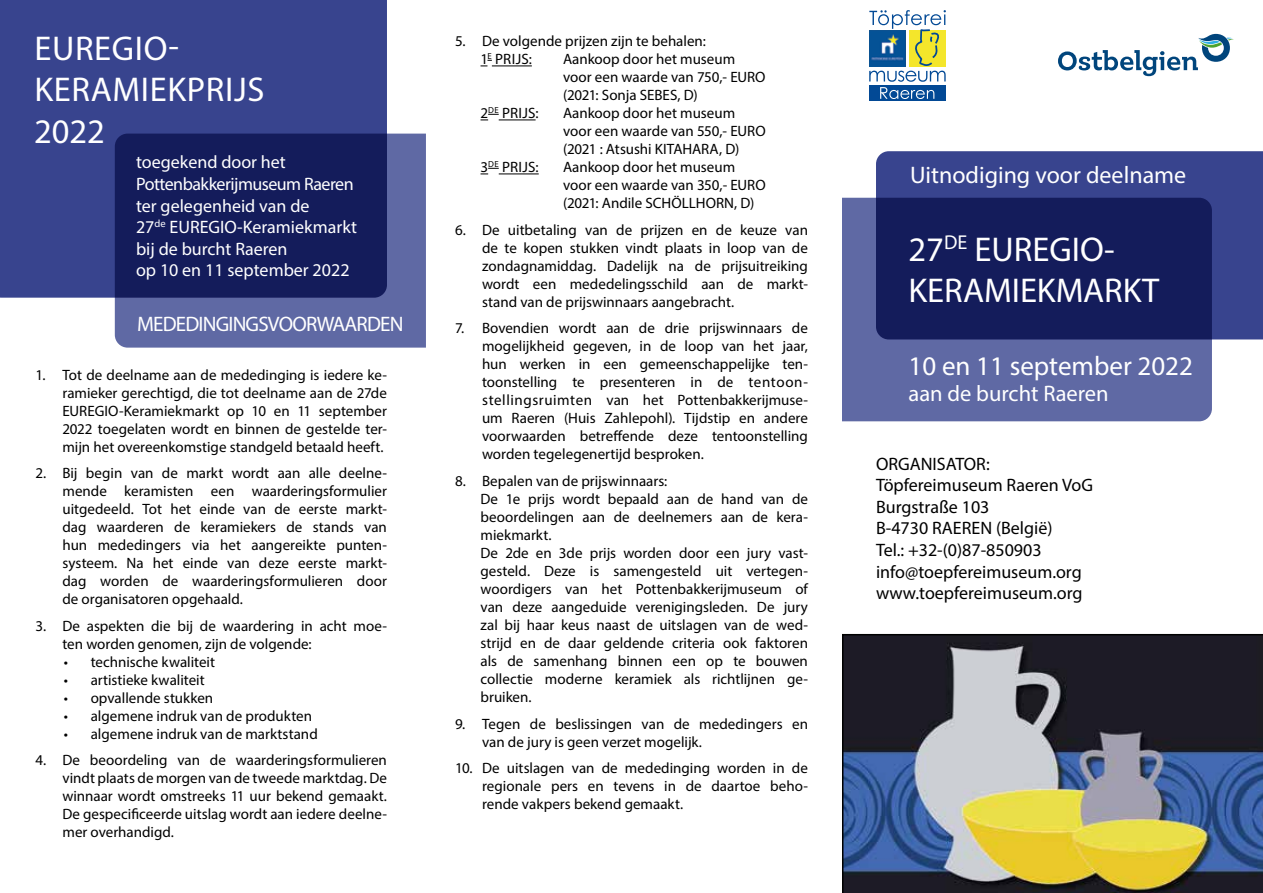
<style>
.page{position:relative;width:1263px;height:893px;background:#fff}
.page>*{position:absolute;margin:0;border:0;box-sizing:border-box;transform-origin:0 0}
.t1{font:34.5px/41.4px "Myriad Pro";letter-spacing:.005em;color:#fff}
.t2{font:27px "Myriad Pro";color:#fff}
.t3{font:24px "Myriad Pro";color:#fff}
.t4{font:22.5px "Myriad Pro";color:#fff}
.t5{font:21px "Myriad Pro";letter-spacing:-.04em;color:#fff}
.t6{font:18px/21.6px "Myriad Pro";color:#000}
.t7{font:18px/21.6px "Myriad Pro";color:#fff}
.t8{font:15px/18px "Myriad Pro";color:#000}
</style>
<div class="page">
<svg style="left:480px;top:60px;width:12px;height:7px"></svg>
<hr style="left:492px;top:66px;width:40px;height:1px;background:#000">
<svg style="left:480px;top:114px;width:19px;height:7px"></svg>
<hr style="left:499px;top:120px;width:37px;height:1px;background:#000">
<svg style="left:480px;top:168px;width:19px;height:7px"></svg>
<hr style="left:499px;top:174px;width:40px;height:1px;background:#000">
<svg style="left:1058px;top:34px;width:176px;height:42px"></svg>
<div style="left:869px;top:85px;width:77px;height:16px;background:#024995"></div>
<svg style="left:869px;top:10px;width:77px;height:89px"></svg>
<img style="left:869px;top:31px;width:36px;height:36px">
<div style="left:0;top:0;width:387px;height:298px;background:#38448e"></div>
<div style="left:876px;top:151px;width:387px;height:188px;background:#38448e"></div>
<svg style="left:115px;top:134px;width:311px;height:214px;background:#2d3573"></svg>
<svg style="left:842px;top:198px;width:370px;height:223px;background:#343d7a"></svg>
<svg style="left:842px;top:634px;width:421px;height:259px;background:#646864"></svg>
<p class="t8" style="left:480px;top:32px;width:227px;text-indent:-26px">5. De volgende prijzen zijn te behalen:<br>1<sup>E</sup> PRIJS:</p>
<h1 class="t1" style="left:34px;top:27px;width:232px">EUREGIO-<br>KERAMIEKPRIJS<br>2022</h1>
<p class="t7" style="left:136px;top:151px;width:222px">toegekend door het<br>Pottenbakkerijmuseum Raeren ter gelegenheid van de<br>27<sup>de</sup> EUREGIO-Keramiekmarkt bij de burcht Raeren<br>op 10 en 11 september 2022</p>
<h3 class="t3" style="left:910px;top:161px;width:278px">Uitnodiging voor deelname</h3>
<p class="t8" style="left:563px;top:50px;width:204px">Aankoop door het museum voor een waarde van 750,- EURO (2021: Sonja SEBES, D)</p>
<p class="t8" style="left:480px;top:104px;width:60px">2<sup>DE</sup> PRIJS:</p>
<p class="t8" style="left:563px;top:104px;width:204px">Aankoop door het museum voor een waarde van 550,- EURO (2021 : Atsushi KITAHARA, D)</p>
<p class="t8" style="left:480px;top:158px;width:60px">3<sup>DE</sup> PRIJS:</p>
<p class="t8" style="left:563px;top:158px;width:204px">Aankoop door het museum voor een waarde van 350,- EURO (2021: Andile SCHÖLLHORN, D)</p>
<p class="t8" style="left:482px;top:221px;width:327px;text-align:justify;text-indent:-27px">6. De uitbetaling van de prijzen en de keuze van de te kopen stukken vindt plaats in loop van de zondagnamiddag. Dadelijk na de prijsuitreiking wordt een mededelingsschild aan de markt&shy;stand van de prijswinnaars aangebracht.</p>
<p class="t8" style="left:482px;top:319px;width:327px;text-align:justify;text-indent:-27px">7. Bovendien wordt aan de drie prijswinnaars de mogelijkheid gegeven, in de loop van het jaar, hun werken in een gemeenschappelijke ten&shy;toonstelling te presenteren in de tentoon&shy;stellingsruimten van het Pottenbakkerijmuse&shy;um Raeren (Huis Zahlepohl). Tijdstip en andere voorwaarden betreffende deze tentoonstelling worden tegelegenertijd besproken.</p>
<p class="t8" style="left:480px;top:472px;width:329px;text-indent:-26px">8. Bepalen van de prijswinnaars:<br>De 1e prijs wordt bepaald aan de hand van de beoordelingen aan de deelnemers aan de kera&shy;miekmarkt.<br>De 2de en 3de prijs worden door een jury vast&shy;gesteld. Deze is samengesteld uit vertegen&shy;woordigers van het Pottenbakkerijmuseum of van deze aangeduide verenigingsleden. De jury zal bij haar keus naast de uitslagen van de wed&shy;strijd en de daar geldende criteria ook faktoren als de samenhang binnen een op te bouwen collectie moderne keramiek als richtlijnen ge&shy;bruiken.</p>
<p class="t8" style="left:482px;top:714px;width:327px;text-indent:-27px">9. Tegen de beslissingen van de mededingers en van de jury is geen verzet mogelijk.</p>
<p class="t8" style="left:482px;top:759px;width:327px;text-align:justify;text-indent:-27px">10. De uitslagen van de mededinging worden in de regionale pers en tevens in de daartoe beho&shy;rende vakpers bekend gemaakt.</p>
<h1 class="t1" style="left:909px;top:228px;width:252px">27<sup>DE</sup> EUREGIO-<br>KERAMIEKMARKT</h1>
<h3 class="t5" style="left:137px;top:311px;width:268px">MEDEDINGINGSVOORWAARDEN</h3>
<h2 class="t2" style="left:909px;top:350px;width:286px">10 en 11 september 2022</h2>
<h3 class="t4" style="left:909px;top:380px;width:202px">aan de burcht Raeren</h3>
<p class="t8" style="left:62px;top:365px;width:326px;text-align:justify;text-indent:-27px">1. Tot de deelname aan de mededinging is iedere ke&shy;ramieker gerechtigd, die tot deelname aan de 27de EUREGIO-Keramiekmarkt op 10 en 11 september 2022 toegelaten wordt en binnen de gestelde ter&shy;mijn het overeenkomstige standgeld betaald heeft.</p>
<p class="t8" style="left:62px;top:464px;width:326px;text-align:justify;text-indent:-27px">2. Bij begin van de markt wordt aan alle deelne&shy;mende keramisten een waarderingsformulier uitgedeeld. Tot het einde van de eerste markt&shy;dag waarderen de keramiekers de stands van hun mededingers via het aangereikte punten&shy;systeem. Na het einde van deze eerste markt&shy;dag worden de waarderingsformulieren door de organisatoren opgehaald.</p>
<p class="t8" style="left:62px;top:616px;width:326px;text-indent:-27px">3. De aspekten die bij de waardering in acht moe&shy;ten worden genomen, zijn de volgende:</p>
<p class="t8" style="left:64px;top:652px;width:153px">• technische kwaliteit</p>
<p class="t8" style="left:64px;top:670px;width:143px">• artistieke kwaliteit</p>
<p class="t8" style="left:64px;top:688px;width:151px">• opvallende stukken</p>
<p class="t8" style="left:64px;top:706px;width:250px">• algemene indruk van de produkten</p>
<p class="t8" style="left:64px;top:724px;width:256px">• algemene indruk van de marktstand</p>
<p class="t8" style="left:62px;top:751px;width:326px;text-align:justify;text-indent:-27px">4. De beoordeling van de waarderingsformulieren vindt plaats de morgen van de tweede marktdag. De winnaar wordt omstreeks 11 uur bekend gemaakt.<br>De gespecificeerde uitslag wordt aan iedere deelne&shy;mer overhandigd.</p>
<p class="t6" style="left:876px;top:452px;width:219px">ORGANISATOR:<br>Töpfereimuseum Raeren VoG<br>Burgstraße 103<br>B-4730 RAEREN (België)<br>Tel.: +32-(0)87-850903 info@toepfereimuseum.org www.toepfereimuseum.org</p>
</div>
